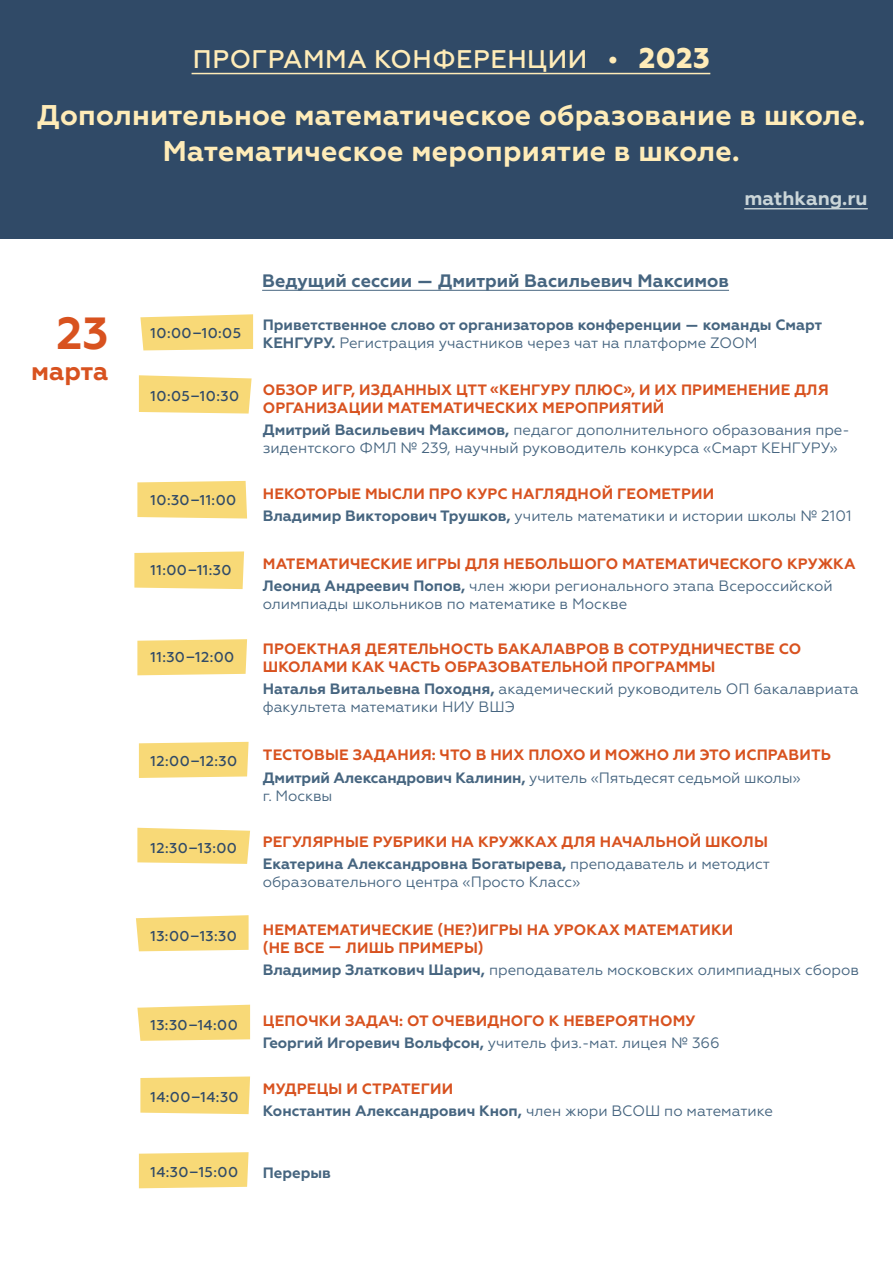
<style>
.page{position:relative;width:893px;height:1263px;background:#fff}
.page>*{position:absolute;margin:0;border:0;box-sizing:border-box;transform-origin:0 0}
.t1{font:700 45px "Geometria";color:#d8521f}
.t2{font:700 28.5px/36px "Geometria";letter-spacing:.01em;color:#ffecb8;text-align:center}
.t3{font:500 25.5px "Geometria";letter-spacing:.02em;color:#ffecb8}
.t4{font:700 25.5px "Geometria";color:#d8521f}
.t5{font:700 19.5px "Geometria";color:#cad5d8}
.t6{font:700 18px "Geometria";color:#466580}
.t7{font:700 15px/22.2px "Geometria";letter-spacing:.01em;color:#d8521f}
.t8{font:15px/18px "Geometria";color:#466580}
.t9{font:700 15px/18px "Geometria";color:#466580}
.t10{font:500 14.25px "Geometria";letter-spacing:.025em;color:#304a67}
.s1{font-family:"Helvetica Neue Cyr";font-weight:400;font-size:19.5px}
.s2{font-weight:800;font-size:28.5px}
.s3{font-weight:400}
.s4{font-weight:700}
.s5{color:#466580}
.s6{font-weight:400;color:#466580}
.s7{color:#d8521f}
</style>
<div class="page">
<div style="left:0;top:0;width:893px;height:238px;background:#304a67"></div>
<svg style="left:140px;top:314px;width:113px;height:36px;background:#f8db81"></svg>
<svg style="left:136px;top:915px;width:113px;height:36px;background:#f8db81"></svg>
<svg style="left:137px;top:1005px;width:113px;height:36px;background:#f8db81"></svg>
<svg style="left:139px;top:375px;width:113px;height:39px;background:#f8dc83"></svg>
<svg style="left:137px;top:828px;width:113px;height:36px;background:#f8db80"></svg>
<div style="left:137px;top:481px;width:110px;height:37px;background:#f8d977"></div>
<svg style="left:134px;top:551px;width:110px;height:38px;background:#f8db7e"></svg>
<svg style="left:140px;top:1076px;width:110px;height:38px;background:#f8db7e"></svg>
<svg style="left:137px;top:639px;width:110px;height:36px;background:#f8da7d"></svg>
<svg style="left:139px;top:1152px;width:110px;height:36px;background:#f8da7d"></svg>
<svg style="left:139px;top:742px;width:110px;height:36px;background:#f8da7d"></svg>
<hr style="left:192px;top:73px;width:518px;height:1px;background:#ffecb8">
<hr style="left:744px;top:208px;width:124px;height:1px;background:#cad5d8">
<hr style="left:262px;top:290px;width:467px;height:1px;background:#466580">
<h3 class="t3" style="left:193px;top:44px;width:518px">ПРОГРАММА КОНФЕРЕНЦИИ <span class="s1">•</span> <span class="s2">2023</span></h3>
<h2 class="t2" style="left:37px;top:98px;width:830px">Дополнительное математическое образование в школе.<br>Математическое мероприятие в школе.</h2>
<h1 class="t1" style="left:56px;top:307px;width:53px">23</h1>
<h3 class="t4" style="left:31px;top:356px;width:79px">марта</h3>
<h3 class="t5" style="left:744px;top:187px;width:125px">mathkang.ru</h3>
<p class="t6" style="left:262px;top:270px;width:468px">Ведущий сессии — Дмитрий Васильевич Максимов</p>
<p class="t10" style="left:151px;top:325px;width:92px">10:00−10:05</p>
<p class="t9" style="left:263px;top:316px;width:561px">Приветственное слово от организаторов конференции — команды Смарт<br>КЕНГУРУ. <span class="s3">Регистрация участников через чат на платформе ZOOM</span></p>
<p class="t10" style="left:151px;top:387px;width:90px">10:05−10:30</p>
<p class="t7" style="left:263px;top:381px;width:567px;line-height:18px">ОБЗОР ИГР, ИЗДАННЫХ ЦТТ «КЕНГУРУ ПЛЮС», И ИХ ПРИМЕНЕНИЕ ДЛЯ<br>ОРГАНИЗАЦИИ МАТЕМАТИЧЕСКИХ МЕРОПРИЯТИЙ</p>
<p class="t8" style="left:263px;top:421px;width:588px"><span class="s4">Дмитрий Васильевич Максимов,</span> педагог дополнительного образования пре&shy;зидентского ФМЛ № 239, научный руководитель конкурса «Смарт КЕНГУРУ»</p>
<p class="t10" style="left:151px;top:491px;width:87px">10:30−11:00</p>
<p class="t7" style="left:263px;top:483px;width:590px">НЕКОТОРЫЕ МЫСЛИ ПРО КУРС НАГЛЯДНОЙ ГЕОМЕТРИИ<br><span class="s5">Владимир Викторович Трушков,</span> <span class="s6">учитель математики и истории школы № 2101</span></p>
<p class="t10" style="left:151px;top:561px;width:83px">11:00−11:30</p>
<p class="t7" style="left:263px;top:553px;width:594px">МАТЕМАТИЧЕСКИЕ ИГРЫ ДЛЯ НЕБОЛЬШОГО МАТЕМАТИЧЕСКОГО КРУЖКА<br><span class="s5">Леонид Андреевич Попов,</span> <span class="s6">член жюри регионального этапа Всероссийской</span></p>
<p class="t8" style="left:263px;top:595px;width:366px">олимпиады школьников по математике в Москве</p>
<p class="t10" style="left:151px;top:649px;width:85px">11:30−12:00</p>
<p class="t7" style="left:263px;top:640px;width:540px;line-height:18px">ПРОЕКТНАЯ ДЕЯТЕЛЬНОСТЬ БАКАЛАВРОВ В СОТРУДНИЧЕСТВЕ СО<br>ШКОЛАМИ КАК ЧАСТЬ ОБРАЗОВАТЕЛЬНОЙ ПРОГРАММЫ</p>
<p class="t8" style="left:263px;top:680px;width:597px"><span class="s4">Наталья Витальевна Походня,</span> академический руководитель ОП бакалавриата факультета математики НИУ ВШЭ</p>
<p class="t10" style="left:151px;top:753px;width:88px">12:00−12:30</p>
<p class="t7" style="left:263px;top:744px;width:570px">ТЕСТОВЫЕ ЗАДАНИЯ: ЧТО В НИХ ПЛОХО И МОЖНО ЛИ ЭТО ИСПРАВИТЬ<br><span class="s5">Дмитрий Александрович Калинин,</span> <span class="s6">учитель «Пятьдесят седьмой школы»</span></p>
<p class="t8" style="left:263px;top:786px;width:71px">г. Москвы</p>
<p class="t10" style="left:151px;top:839px;width:88px">12:30−13:00</p>
<p class="t7" style="left:263px;top:831px;width:509px">РЕГУЛЯРНЫЕ РУБРИКИ НА КРУЖКАХ ДЛЯ НАЧАЛЬНОЙ ШКОЛЫ<br><span class="s5">Екатерина Александровна Богатырева,</span> <span class="s6">преподаватель и методист</span></p>
<p class="t8" style="left:263px;top:873px;width:319px">образовательного центра «Просто Класс»</p>
<p class="t10" style="left:151px;top:927px;width:88px">13:00−13:30</p>
<p class="t7" style="left:263px;top:921px;width:472px;line-height:18px">НЕМАТЕМАТИЧЕСКИЕ (НЕ?)ИГРЫ НА УРОКАХ МАТЕМАТИКИ (НЕ ВСЕ — ЛИШЬ ПРИМЕРЫ)</p>
<p class="t8" style="left:263px;top:961px;width:598px"><span class="s4">Владимир Златкович Шарич,</span> преподаватель московских олимпиадных сборов</p>
<p class="t10" style="left:151px;top:1016px;width:89px">13:30−14:00</p>
<p class="t7" style="left:263px;top:1009px;width:458px">ЦЕПОЧКИ ЗАДАЧ: ОТ ОЧЕВИДНОГО К НЕВЕРОЯТНОМУ<br><span class="s5">Георгий Игоревич Вольфсон,</span> <span class="s6">учитель физ.-мат. лицея № 366</span></p>
<p class="t10" style="left:151px;top:1089px;width:90px">14:00−14:30</p>
<p class="t9" style="left:263px;top:1078px;width:512px;line-height:22.2px"><span class="s7">МУДРЕЦЫ И СТРАТЕГИИ<br></span>Константин Александрович Кноп, <span class="s3">член жюри ВСОШ по математике</span></p>
<p class="t10" style="left:151px;top:1164px;width:89px">14:30−15:00</p>
<p class="t9" style="left:263px;top:1163px;width:70px">Перерыв</p>
</div>
